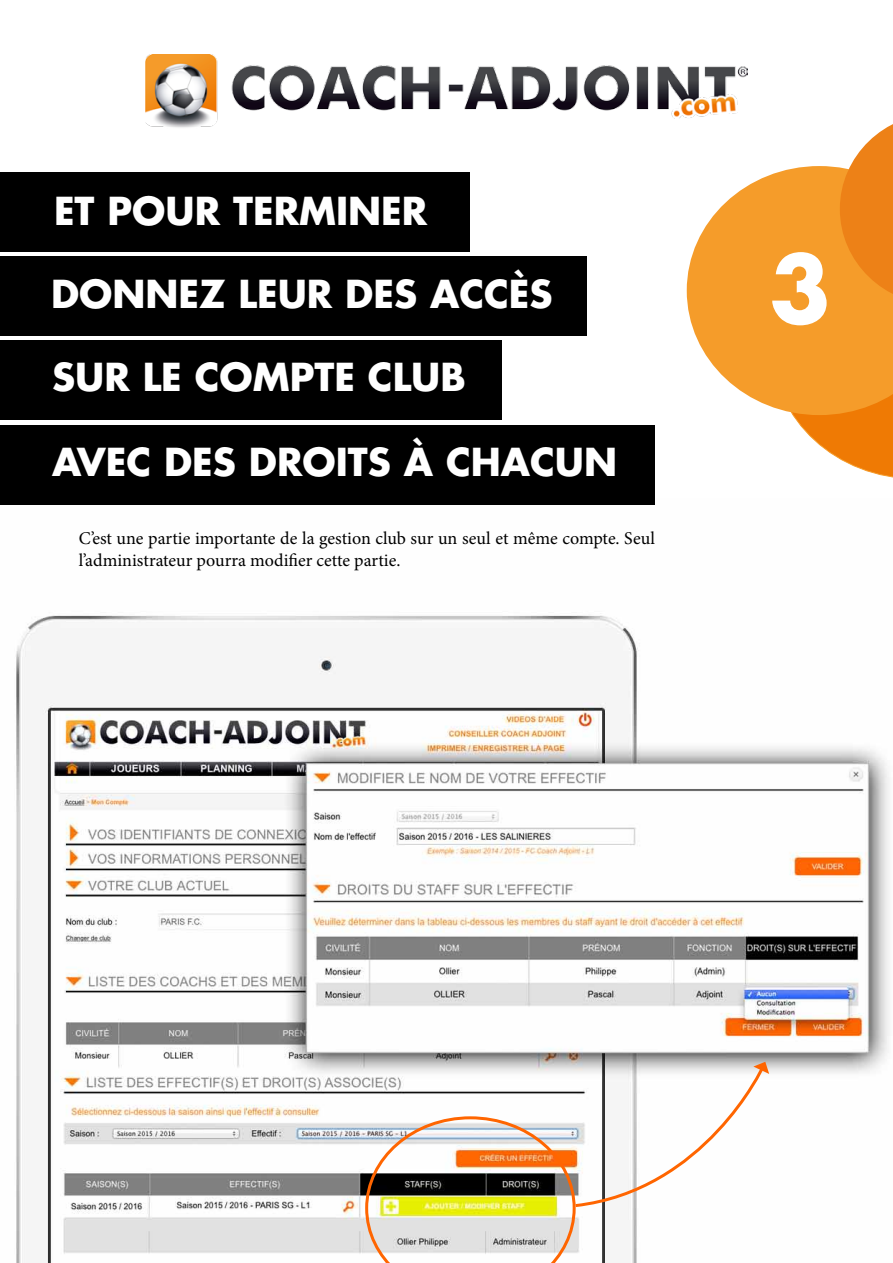
<style>
.page{position:relative;width:893px;height:1263px;background:#fff}
.page>*{position:absolute;margin:0;border:0;box-sizing:border-box;transform-origin:0 0}
.t1{font:700 90px "Futura";color:#fff}
.t2{font:700 37.5px "Futura";color:#fff}
.t3{font:18px/21.6px "Minion Pro";color:#000}
</style>
<div class="page">
<img style="left:16px;top:615px;width:873px;height:648px">
<img style="left:146px;top:54px;width:601px;height:74px">
<div style="left:0;top:172px;width:470px;height:80px;background:#000"></div>
<div style="left:0;top:256px;width:587px;height:80px;background:#000"></div>
<div style="left:0;top:340px;width:502px;height:80px;background:#000"></div>
<div style="left:0;top:425px;width:655px;height:80px;background:#000"></div>
<svg style="left:687px;top:174px;width:85px;height:233px;fill:#f59c2a"></svg>
<svg style="left:772px;top:124px;width:121px;height:354px"></svg>
<svg style="left:365px;top:1062px;width:404px;height:201px"></svg>
<h2 class="t2" style="left:54px;top:186px;width:375px">ET POUR TERMINER</h2>
<h2 class="t2" style="left:51px;top:269px;width:503px">DONNEZ LEUR DES ACCÈS</h2>
<h2 class="t2" style="left:52px;top:352px;width:415px">SUR LE COMPTE CLUB</h2>
<h2 class="t2" style="left:52px;top:437px;width:567px">AVEC DES DROITS à CHACUN</h2>
<p class="t3" style="left:79px;top:528px;width:578px">C’est une partie importante de la gestion club sur un seul et même compte. Seul l’administrateur pourra modifier cette partie.</p>
<h1 class="t1" style="left:769px;top:229px;width:63px">3</h1>
</div>
